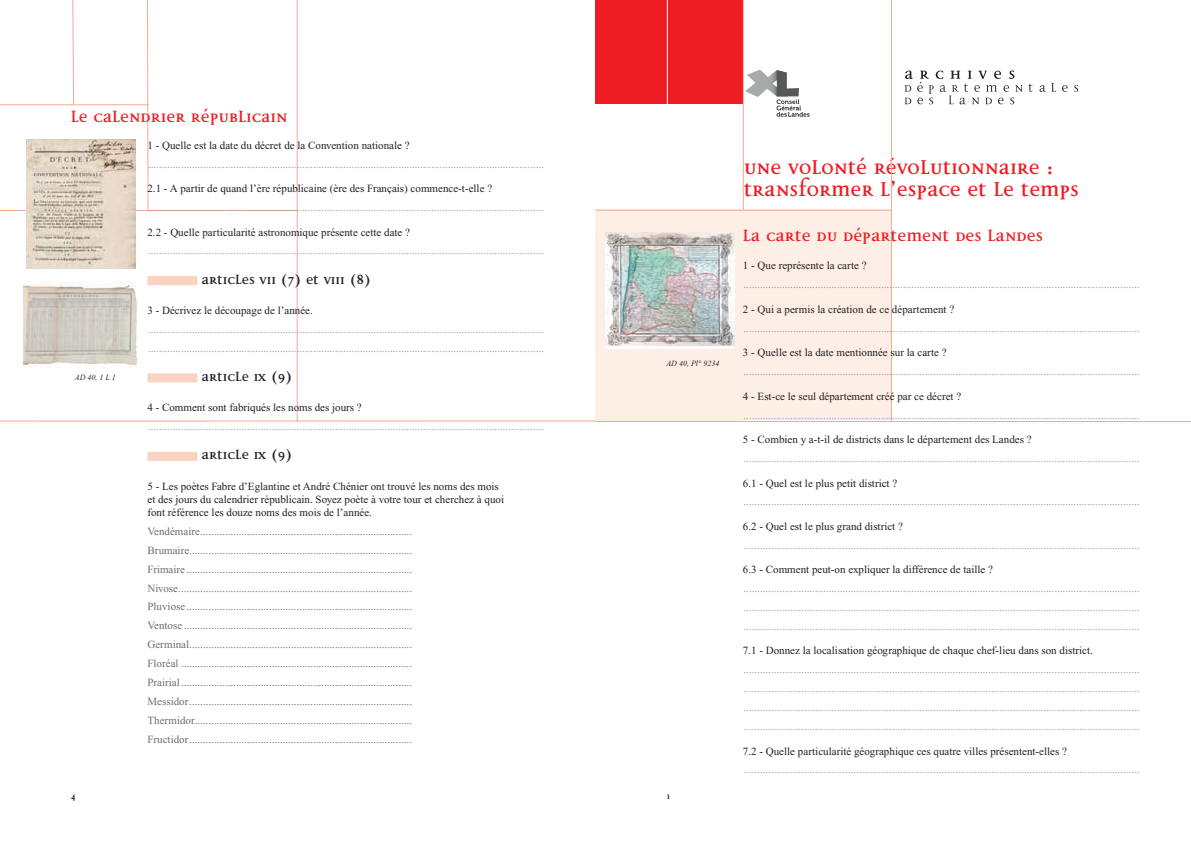
<style>
.page{position:relative;width:1191px;height:842px;background:#fff}
.page>*{position:absolute;margin:0;border:0;box-sizing:border-box;transform-origin:0 0}
.t1{font:700 27px/22px "Disturbance";letter-spacing:-.005em;color:#ee1d23}
.t2{font:700 22px "Disturbance";color:#ee1d23}
.t3{font:700 18px "Disturbance";color:#231f20}
.t4{font:700 12px "Disturbance";color:#231f20}
.t5{font:11px/18.9px "Times New Roman";color:#939598;text-align:justify}
.t6{font:11px/18.9px "Times New Roman";color:#6c6d70;text-align:justify}
.t7{font:11px/13.2px "Times New Roman";color:#231f20}
.t8{font:italic 8px "Times New Roman";color:#231f20}
</style>
<div class="page">
<div style="left:595px;top:209px;width:296px;height:213px;background:#fdeee6"></div>
<svg style="left:0;top:0;width:596px;height:422px"></svg>
<hr style="left:745px;top:59px;width:1px;height:75px;background:#e8d3a9">
<svg style="left:745px;top:70px;width:64px;height:47px"></svg>
<hr style="left:899px;top:59px;width:1px;height:75px;background:#e8d3a9">
<svg style="left:1028px;top:84px;width:4px;height:8px"></svg>
<svg style="left:1039px;top:85px;width:6px;height:7px"></svg>
<svg style="left:1051px;top:83px;width:5px;height:9px"></svg>
<svg style="left:1062px;top:85px;width:5px;height:7px"></svg>
<svg style="left:1074px;top:85px;width:4px;height:7px"></svg>
<svg style="left:899px;top:70px;width:123px;height:36px"></svg>
<div style="left:147px;top:276px;width:50px;height:9px;background:#fcd2c0"></div>
<div style="left:147px;top:373px;width:50px;height:9px;background:#fcd2c0"></div>
<div style="left:147px;top:452px;width:50px;height:9px;background:#fcd2c0"></div>
<img style="left:27px;top:140px;width:109px;height:128px">
<div style="left:20px;top:281px;width:118px;height:87px;background:linear-gradient(to bottom,#fff,#fff)"></div>
<img style="left:24px;top:281px;width:114px;height:86px">
<div style="left:595px;top:0;width:148px;height:104px;background:#ee1d23"></div>
<hr style="left:667px;top:0;width:1px;height:104px;background:#fff">
<hr style="left:743px;top:0;width:1px;height:210px;background:#f8a98e">
<hr style="left:891px;top:0;width:1px;height:421px;background:#f8a98e">
<hr style="left:595px;top:421px;width:596px;height:1px;background:#f8a98e">
<hr style="left:595px;top:210px;width:296px;height:1px;background:#f8a98e">
<div style="left:605px;top:232px;width:129px;height:116px;background:#fff"></div>
<img style="left:605px;top:233px;width:129px;height:113px">
<h2 class="t2" style="left:71px;top:107px;width:218px">LE calendrier républicain</h2>
<p class="t8" style="left:75px;top:374px;width:43px">AD 40, 1 L 1</p>
<p class="t7" style="left:147px;top:138px;width:264px">1 - Quelle est la date du décret de la Convention nationale ?</p>
<p class="t5" style="left:148px;top:154px;width:397px">................................................................................................................................................</p>
<p class="t7" style="left:147px;top:182px;width:346px">2.1 - A partir de quand l’ère républicaine (ère des Français) commence-t-elle ?</p>
<p class="t5" style="left:148px;top:198px;width:397px">................................................................................................................................................</p>
<p class="t7" style="left:147px;top:225px;width:264px">2.2 - Quelle particularité astronomique présente cette date ?</p>
<p class="t5" style="left:148px;top:241px;width:397px">................................................................................................................................................</p>
<h3 class="t3" style="left:201px;top:271px;width:171px">ARticles VII (7) et VIII (8)</h3>
<p class="t7" style="left:147px;top:304px;width:167px">3 - Décrivez le découpage de l’année.</p>
<p class="t5" style="left:148px;top:320px;width:397px">................................................................................................................................................ ................................................................................................................................................</p>
<h3 class="t3" style="left:201px;top:368px;width:93px">ARticle IX (9)</h3>
<p class="t7" style="left:147px;top:401px;width:216px">4 - Comment sont fabriqués les noms des jours ?</p>
<p class="t5" style="left:148px;top:417px;width:397px">................................................................................................................................................</p>
<h3 class="t3" style="left:201px;top:447px;width:93px">ARticle IX (9)</h3>
<p class="t7" style="left:147px;top:479px;width:358px">5 - Les poètes Fabre d’Eglantine et André Chénier ont trouvé les noms des mois et des jours du calendrier républicain. Soyez poète à votre tour et cherchez à quoi font référence les douze noms des mois de l’année.</p>
<p class="t6" style="left:147px;top:522px;width:266px">Vendémaire.............................................................................<br>Brumaire.................................................................................<br>Frimaire ..................................................................................<br>Nivose.....................................................................................<br>Pluviose..................................................................................<br>Ventose ...................................................................................<br>Germinal.................................................................................<br>Floréal ....................................................................................<br>Prairial....................................................................................<br>Messidor.................................................................................<br>Thermidor...............................................................................<br>Fructidor.................................................................................</p>
<p class="t8" style="left:666px;top:359px;width:54px">AD 40, Pl° 9234</p>
<p class="t4" style="left:71px;top:791px;width:7px">4</p>
<p class="t4" style="left:666px;top:791px;width:5px">1</p>
<h1 class="t1" style="left:743px;top:156px;width:337px">une volonté révolutionnaire : transformer l’espace et le temps</h1>
<h2 class="t2" style="left:743px;top:225px;width:301px">la carte du département des landes</h2>
<p class="t7" style="left:743px;top:259px;width:125px">1 - Que représente la carte ?</p>
<p class="t5" style="left:743px;top:275px;width:397px">................................................................................................................................................</p>
<p class="t7" style="left:743px;top:303px;width:213px">2 - Qui a permis la création de ce département ?</p>
<p class="t5" style="left:743px;top:319px;width:397px">................................................................................................................................................</p>
<p class="t7" style="left:743px;top:346px;width:205px">3 - Quelle est la date mentionnée sur la carte ?</p>
<p class="t5" style="left:743px;top:362px;width:397px">................................................................................................................................................</p>
<p class="t7" style="left:743px;top:389px;width:220px">4 - Est-ce le seul département créé par ce décret ?</p>
<p class="t5" style="left:743px;top:405px;width:397px">................................................................................................................................................</p>
<p class="t7" style="left:743px;top:433px;width:290px">5 - Combien y a-t-il de districts dans le département des Landes ?</p>
<p class="t5" style="left:743px;top:449px;width:397px">................................................................................................................................................</p>
<p class="t7" style="left:743px;top:476px;width:156px">6.1 - Quel est le plus petit district ?</p>
<p class="t5" style="left:743px;top:492px;width:397px">................................................................................................................................................</p>
<p class="t7" style="left:743px;top:520px;width:162px">6.2 - Quel est le plus grand district ?</p>
<p class="t5" style="left:743px;top:536px;width:397px">................................................................................................................................................</p>
<p class="t7" style="left:743px;top:563px;width:252px">6.3 - Comment peut-on expliquer la différence de taille ?</p>
<p class="t5" style="left:743px;top:579px;width:397px">................................................................................................................................................ ................................................................................................................................................ ................................................................................................................................................</p>
<p class="t7" style="left:743px;top:644px;width:351px">7.1 - Donnez la localisation géographique de chaque chef-lieu dans son district.</p>
<p class="t5" style="left:743px;top:660px;width:397px">................................................................................................................................................ ................................................................................................................................................ ................................................................................................................................................ ................................................................................................................................................</p>
<p class="t7" style="left:743px;top:744px;width:325px">7.2 - Quelle particularité géographique ces quatre villes présentent-elles ?</p>
<p class="t5" style="left:743px;top:760px;width:397px">................................................................................................................................................</p>
</div>
